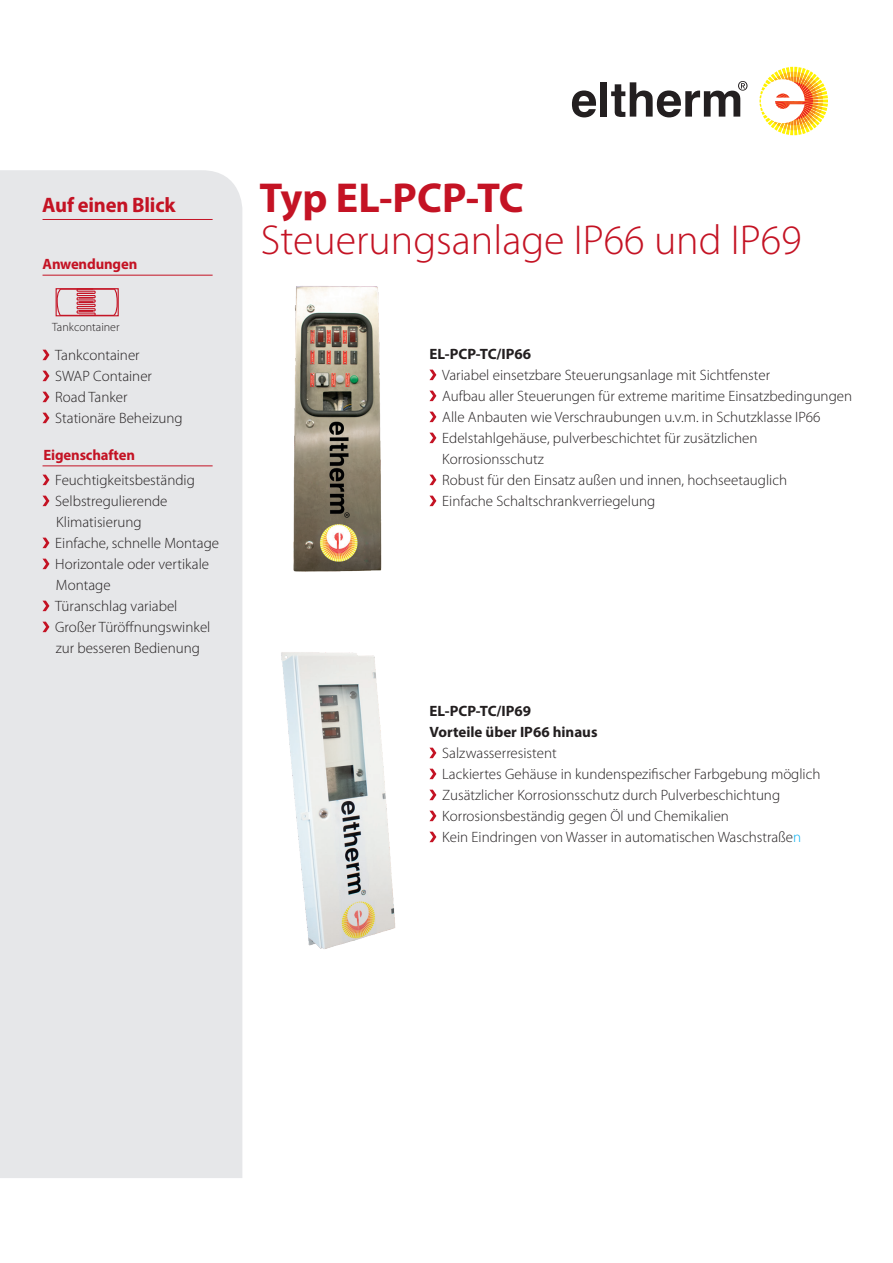
<style>
.page{position:relative;width:893px;height:1263px;background:#fff}
.page>*{position:absolute;margin:0;border:0;box-sizing:border-box;transform-origin:0 0}
.t1{font:300 42px "Myriad Pro";color:#c41324}
.t2{font:700 42px "Myriad Pro";color:#c41324}
.t3{font:700 21px "Myriad Pro";letter-spacing:-.01em;color:#c41324}
.t4{font:300 15px/21px "Myriad Pro";color:#231f20}
.t5{font:700 15px/21px "Myriad Pro";color:#231f20}
.t6{font:700 15px "Myriad Pro";letter-spacing:-.01em;color:#c41324}
.t7{font:300 12px "Myriad Pro";color:#231f20}
.s1{color:#00aeef}
</style>
<div class="page">
<div style="left:0;top:170px;width:242px;height:1008px;background:#e6e7e9"></div>
<img style="left:201px;top:578px;width:236px;height:383px">
<img style="left:217px;top:238px;width:220px;height:357px">
<svg style="left:58px;top:290px;width:59px;height:24px"></svg>
<div style="left:56px;top:288px;width:63px;height:28px;border:1px solid #c41324"></div>
<svg style="left:759px;top:67px;width:69px;height:68px"></svg>
<svg style="left:572px;top:90px;width:24px;height:27px"></svg>
<div style="left:601px;top:82px;width:6px;height:35px;background:#231f20"></div>
<svg style="left:611px;top:81px;width:136px;height:36px"></svg>
<hr style="left:43px;top:219px;width:170px;height:1px;background:#c41324">
<svg style="left:43px;top:350px;width:6px;height:10px"></svg>
<svg style="left:43px;top:371px;width:6px;height:10px"></svg>
<svg style="left:43px;top:392px;width:6px;height:10px"></svg>
<svg style="left:43px;top:413px;width:6px;height:10px"></svg>
<hr style="left:43px;top:275px;width:170px;height:1px;background:#c41324">
<hr style="left:43px;top:465px;width:170px;height:1px;background:#c41324">
<svg style="left:43px;top:475px;width:6px;height:10px"></svg>
<svg style="left:43px;top:496px;width:6px;height:10px"></svg>
<svg style="left:43px;top:538px;width:6px;height:10px"></svg>
<svg style="left:43px;top:559px;width:6px;height:10px"></svg>
<svg style="left:43px;top:601px;width:6px;height:10px"></svg>
<svg style="left:43px;top:622px;width:6px;height:10px"></svg>
<svg style="left:429px;top:370px;width:7px;height:10px"></svg>
<svg style="left:429px;top:391px;width:7px;height:10px"></svg>
<svg style="left:429px;top:412px;width:7px;height:10px"></svg>
<svg style="left:429px;top:433px;width:7px;height:10px"></svg>
<svg style="left:429px;top:475px;width:7px;height:10px"></svg>
<svg style="left:429px;top:496px;width:7px;height:10px"></svg>
<svg style="left:429px;top:748px;width:7px;height:10px"></svg>
<svg style="left:429px;top:769px;width:7px;height:10px"></svg>
<svg style="left:429px;top:790px;width:7px;height:10px"></svg>
<svg style="left:429px;top:811px;width:7px;height:10px"></svg>
<svg style="left:429px;top:832px;width:7px;height:10px"></svg>
<h2 class="t3" style="left:42px;top:191px;width:135px">Auf einen Blick</h2>
<p class="t6" style="left:43px;top:254px;width:96px">Anwendungen</p>
<p class="t7" style="left:52px;top:320px;width:69px">Tankcontainer</p>
<p class="t4" style="left:55px;top:345px;width:129px">Tankcontainer<br>SWAP Container<br>Road Tanker<br>Stationäre Beheizung</p>
<p class="t6" style="left:44px;top:445px;width:93px">Eigenschaften</p>
<p class="t4" style="left:55px;top:470px;width:165px">Feuchtigkeitsbeständig<br>Selbstregulierende<br>Klimatisierung<br>Einfache, schnelle Montage<br>Horizontale oder vertikale<br>Montage<br>Türanschlag variabel<br>Großer Türöffnungswinkel zur besseren Bedienung</p>
<h1 class="t2" style="left:260px;top:171px;width:266px">Typ EL-PCP-TC</h1>
<h1 class="t1" style="left:261px;top:217px;width:542px">Steuerungsanlage IP66 und IP69</h1>
<p class="t5" style="left:429px;top:343px;width:103px">EL-PCP-TC/IP66</p>
<p class="t4" style="left:442px;top:365px;width:411px">Variabel einsetzbare Steuerungsanlage mit Sichtfenster<br>Aufbau aller Steuerungen für extreme maritime Einsatzbedingungen Alle Anbauten wie Verschraubungen u.v.m. in Schutzklasse IP66<br>Edelstahlgehäuse, pulverbeschichtet für zusätzlichen Korrosionsschutz<br>Robust für den Einsatz außen und innen, hochseetauglich<br>Einfache Schaltschrankverriegelung</p>
<p class="t5" style="left:429px;top:700px;width:170px">EL-PCP-TC/IP69<br>Vorteile über IP66 hinaus</p>
<p class="t4" style="left:442px;top:743px;width:380px">Salzwasserresistent<br>Lackiertes Gehäuse in kundenspezifischer Farbgebung möglich Zusätzlicher Korrosionsschutz durch Pulverbeschichtung Korrosionsbeständig gegen Öl und Chemikalien<br>Kein Eindringen von Wasser in automatischen Waschstraße<span class="s1">n</span></p>
</div>
